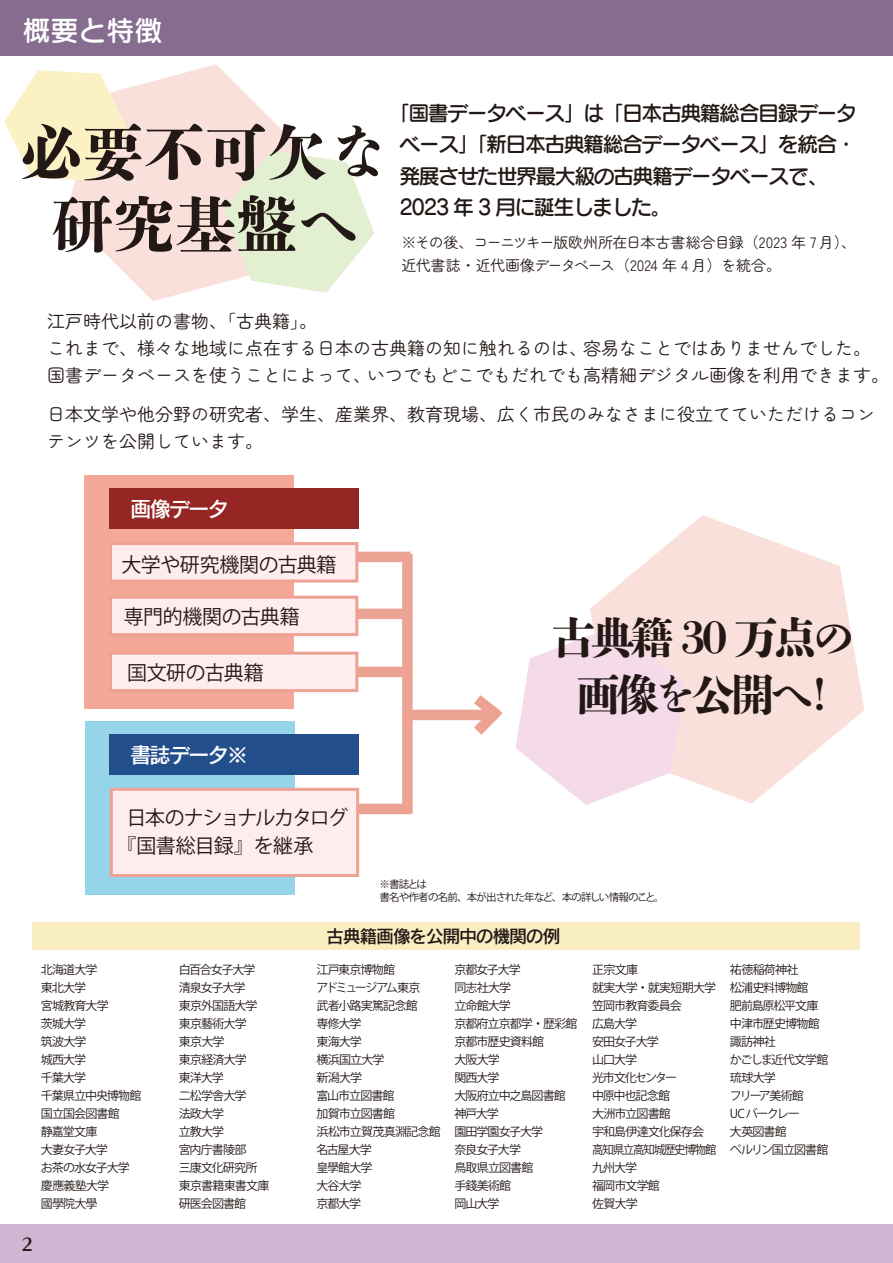
<style>
.page{position:relative;width:893px;height:1263px;background:#fff}
.page>*{position:absolute;margin:0;border:0;box-sizing:border-box;transform-origin:0 0}
.t1{font:800 61.5px/72px "DNP Shuei Shogo Min Std";color:#221815;text-align:center}
.t2{font:800 43.65px/56.1px "DNP Shuei Shogo Min Std";letter-spacing:-.1em;color:#221815;text-align:center}
.t3{font:28.05px "Seurat Pro N DB";color:#fff}
.t4{font:21.45px "Rodin Pro N DB";letter-spacing:-.1em;color:#fff}
.t5{font:21px/31.5px "Seurat Pro N DB";letter-spacing:-.075em;color:#221815}
.t6{font:19.95px "Koz Go Pr 6 N";letter-spacing:-.03em;color:#221815}
.t7{font:19.95px/27.6px "Koz Go Pr 6 N";letter-spacing:-.05em;color:#221815}
.t8{font:18px/27px "Zen Maru Gothic";color:#221815}
.t9{font:18px "Rodin Pro N DB";letter-spacing:-.075em;color:#221815}
.t10{font:18px "Chiaro Std B";color:#221815}
.t11{font:15px/22.5px "Zen Maru Gothic";letter-spacing:-.04em;color:#221815}
.t12{font:12px/18px "Koz Go Pr 6 N";letter-spacing:-.08em;color:#221815}
.t13{font:10.5px/12.8px "Koz Go Pr 6 N";letter-spacing:-.075em;color:#221815}
</style>
<div class="page">
<div style="left:0;top:0;width:893px;height:56px;background:#866d90"></div>
<div style="left:0;top:1224px;width:893px;height:39px;background:#cfb7d3"></div>
<div style="left:311px;top:552px;width:99px;height:10px;background:#eda393"></div>
<div style="left:307px;top:609px;width:100px;height:10px;background:#eda393"></div>
<div style="left:306px;top:667px;width:100px;height:10px;background:#eda393"></div>
<div style="left:307px;top:804px;width:104px;height:10px;background:#eda393"></div>
<div style="left:402px;top:554px;width:11px;height:259px;background:#eda393"></div>
<div style="left:411px;top:710px;width:80px;height:10px;background:#eda393"></div>
<div style="left:84px;top:475px;width:210px;height:234px;background:#f4a897"></div>
<div style="left:109px;top:488px;width:249px;height:41px;background:#962623"></div>
<svg style="left:112px;top:542px;width:246px;height:40px;background:#fae2e0"></svg>
<svg style="left:112px;top:596px;width:246px;height:40px;background:#fae2e0"></svg>
<svg style="left:112px;top:652px;width:246px;height:40px;background:#fae2e0"></svg>
<div style="left:85px;top:721px;width:209px;height:174px;background:#96d4ea"></div>
<div style="left:110px;top:734px;width:249px;height:41px;background:#234e8c"></div>
<svg style="left:110px;top:788px;width:249px;height:89px;background:#fbe6e6"></svg>
<div style="left:32px;top:922px;width:828px;height:28px;background:#f9eec2"></div>
<svg style="left:66px;top:64px;width:236px;height:237px;fill:#fae0da"></svg>
<svg style="left:4px;top:70px;width:124px;height:111px"></svg>
<svg style="left:224px;top:150px;width:150px;height:143px"></svg>
<svg style="left:590px;top:515px;width:274px;height:288px;fill:#fae0da"></svg>
<svg style="left:462px;top:626px;width:223px;height:179px"></svg>
<h3 class="t3" style="left:22px;top:11px;width:142px">概要と特徴</h3>
<h1 class="t1" style="left:20px;top:115px;width:370px">必要不可欠な研究基盤へ</h1>
<h3 class="t5" style="left:400px;top:96px;width:459px;text-indent:-10px">「国書データベース」は「日本古典籍総合目録データベース」「新日本古典籍総合データベース」を統合・発展させた世界最大級の古典籍データベースで、<br>2023 年 3 月に誕生しました。</h3>
<p class="t11" style="left:401px;top:231px;width:456px">※その後、コーニツキー版欧州所在日本古書総合目録（2023 年 7 月）、近代書誌・近代画像データベース（2024 年 4 月）を統合。</p>
<h3 class="t8" style="left:47px;top:308px;width:844px">江戸時代以前の書物、「古典籍」。<br>これまで、様々な地域に点在する日本の古典籍の知に触れるのは、容易なことではありませんでした。国書データベースを使うことによって、いつでもどこでもだれでも高精細デジタル画像を利用できます。</h3>
<h3 class="t8" style="left:47px;top:401px;width:829px">日本文学や他分野の研究者、学生、産業界、教育現場、広く市民のみなさまに役立てていただけるコンテンツを公開しています。</h3>
<h3 class="t4" style="left:130px;top:495px;width:100px">画像データ</h3>
<h3 class="t6" style="left:121px;top:553px;width:217px">大学や研究機関の古典籍</h3>
<h3 class="t6" style="left:124px;top:605px;width:177px">専門的機関の古典籍</h3>
<h3 class="t6" style="left:127px;top:661px;width:138px">国文研の古典籍</h3>
<h3 class="t4" style="left:130px;top:740px;width:120px">書誌データ※</h3>
<h3 class="t7" style="left:116px;top:804px;width:233px;text-indent:10px">日本のナショナルカタログ『国書総目録』を継承</h3>
<h2 class="t2" style="left:551px;top:609px;width:306px">古典籍 30 万点の画像を公開へ！</h2>
<p class="t13" style="left:379px;top:878px;width:286px">※書誌とは<br>書名や作者の名前、本が出された年など、本の詳しい情報のこと。</p>
<h3 class="t9" style="left:326px;top:924px;width:236px">古典籍画像を公開中の機関の例</h3>
<p class="t12" style="left:41px;top:961px;width:102px">北海道大学<br>東北大学<br>宮城教育大学<br>茨城大学<br>筑波大学<br>城西大学<br>千葉大学<br>千葉県立中央博物館国立国会図書館<br>静嘉堂文庫<br>大妻女子大学<br>お茶の水女子大学慶應義塾大学<br>國學院大學</p>
<p class="t12" style="left:179px;top:961px;width:92px">白百合女子大学清泉女子大学<br>東京外国語大学東京藝術大学<br>東京大学<br>東京経済大学<br>東洋大学<br>二松学舎大学<br>法政大学<br>立教大学<br>宮内庁書陵部<br>三康文化研究所東京書籍東書文庫研医会図書館</p>
<p class="t12" style="left:317px;top:961px;width:126px">江戸東京博物館<br>アドミュージアム東京<br>武者小路実篤記念館<br>専修大学<br>東海大学<br>横浜国立大学<br>新潟大学<br>富山市立図書館<br>加賀市立図書館<br>浜松市立賀茂真淵記念館名古屋大学<br>皇學館大学<br>大谷大学<br>京都大学</p>
<p class="t12" style="left:454px;top:961px;width:125px">京都女子大学<br>同志社大学<br>立命館大学<br>京都府立京都学・歴彩館京都市歴史資料館<br>大阪大学<br>関西大学<br>大阪府立中之島図書館神戸大学<br>園田学園女子大学<br>奈良女子大学<br>鳥取県立図書館<br>手錢美術館<br>岡山大学</p>
<p class="t12" style="left:592px;top:961px;width:126px">正宗文庫<br>就実大学・就実短期大学笠岡市教育委員会<br>広島大学<br>安田女子大学<br>山口大学<br>光市文化センター<br>中原中也記念館<br>大洲市立図書館<br>宇和島伊達文化保存会高知県立高知城歴史博物館九州大学<br>福岡市文学館<br>佐賀大学</p>
<p class="t12" style="left:730px;top:961px;width:100px">祐徳稲荷神社<br>松浦史料博物館<br>肥前島原松平文庫中津市歴史博物館諏訪神社<br>かごしま近代文学館琉球大学<br>フリーア美術館<br>UC バークレー<br>大英図書館<br>ベルリン国立図書館</p>
<h3 class="t10" style="left:22px;top:1233px;width:13px">2</h3>
</div>
